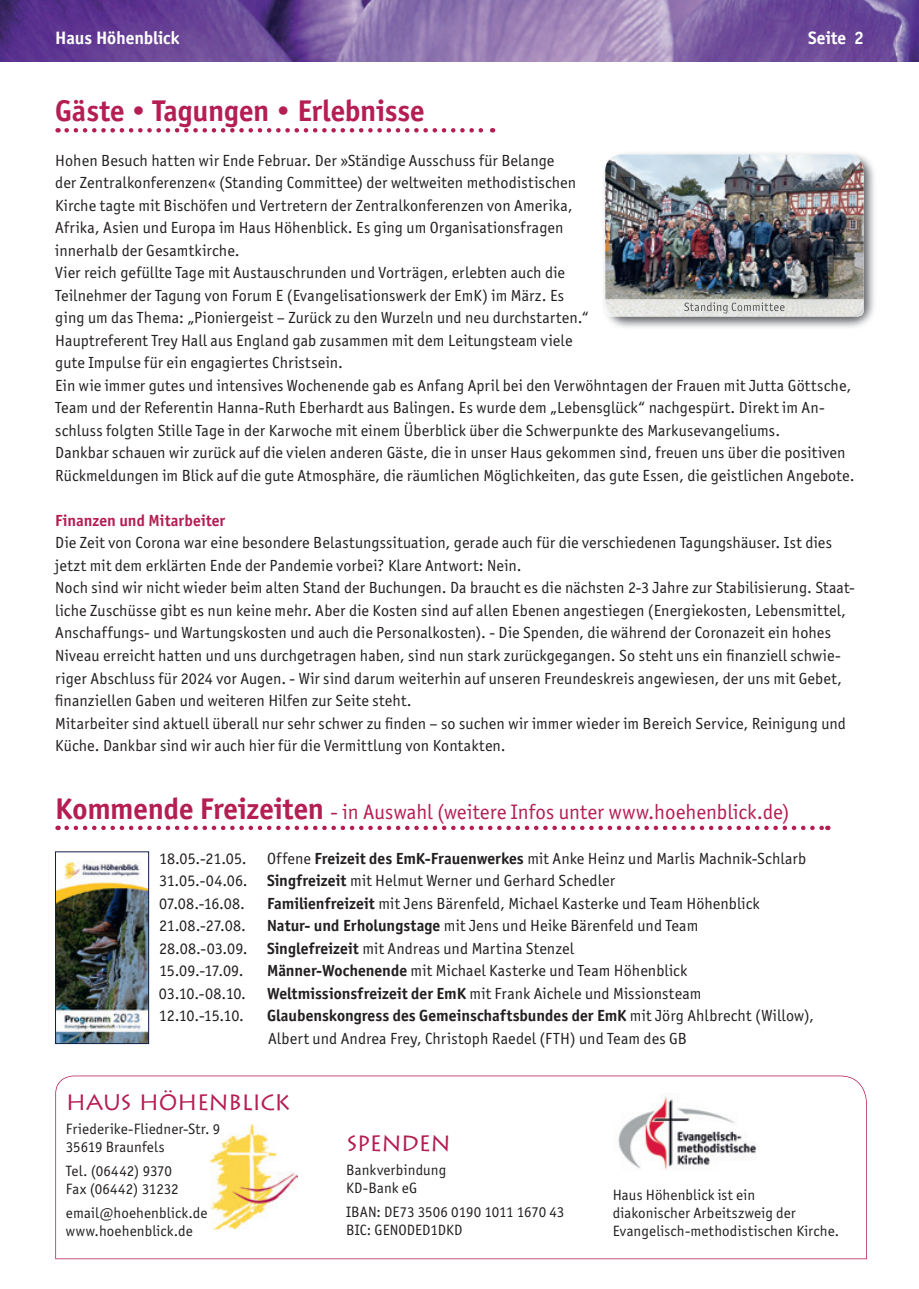
<style>
.page{position:relative;width:919px;height:1289px;background:#fff}
.page>*{position:absolute;margin:0;border:0;box-sizing:border-box;transform-origin:0 0}
.t1{font:700 30px "Officina Sans ITC Std";letter-spacing:-.005em;color:#b41e53}
.t2{font:22.05px "Lithograph";letter-spacing:-.03em;color:#b41e53}
.t3{font:22.05px "Lithograph";letter-spacing:-.035em;color:#b41e53}
.t4{font:21px "Officina Sans ITC Std";letter-spacing:.005em;color:#b41e53}
.t5{font:700 18px "Officina Sans ITC Std";letter-spacing:-.005em;color:#fff}
.t6{font:16.2px/22.5px "Officina Sans ITC Std";letter-spacing:.01em;color:#231f20}
.t7{font:700 16.2px "Officina Sans ITC Std";color:#b41e53}
.t8{font:15px/18px "Officina Sans ITC Std";letter-spacing:.01em;color:#231f20}
.s1{font-weight:700;font-size:30px}
.s2{font-weight:700}
</style>
<div class="page">
<img style="left:0;top:0;width:918px;height:62px">
<svg style="left:55px;top:1075px;width:811px;height:184px"></svg>
<img style="left:193px;top:1106px;width:122px;height:140px">
<img style="left:210px;top:1124px;width:87px;height:105px">
<img style="left:602px;top:1080px;width:170px;height:105px">
<img style="left:613px;top:1093px;width:147px;height:79px">
<svg style="left:67px;top:128px;width:426px;height:4px"></svg>
<svg style="left:67px;top:825px;width:761px;height:5px"></svg>
<img style="left:604px;top:153px;width:270px;height:175px">
<img style="left:605px;top:154px;width:258px;height:145px">
<img style="left:605px;top:299px;width:258px;height:17px">
<img style="left:684px;top:302px;width:100px;height:11px">
<img style="left:57px;top:861px;width:90px;height:180px">
<div style="left:55px;top:851px;width:94px;height:192px;border:1px solid #122047"></div>
<p class="t5" style="left:55px;top:26px;width:126px">Haus Höhenblick</p>
<p class="t5" style="left:808px;top:26px;width:57px">Seite 2</p>
<h1 class="t1" style="left:55px;top:92px;width:371px">Gäste • Tagungen • Erlebnisse</h1>
<p class="t6" style="left:55px;top:149px;width:800px">Hohen Besuch hatten wir Ende Februar. Der »Ständige Ausschuss für Belange<br>der Zentralkonferenzen« (Standing Committee) der weltweiten methodistischen<br>Kirche tagte mit Bischöfen und Vertretern der Zentralkonferenzen von Amerika,<br>Afrika, Asien und Europa im Haus Höhenblick. Es ging um Organisationsfragen<br>innerhalb der Gesamtkirche.<br>Vier reich gefüllte Tage mit Austauschrunden und Vorträgen, erlebten auch die<br>Teilnehmer der Tagung von Forum E (Evangelisationswerk der EmK) im März. Es<br>ging um das Thema: „Pioniergeist – Zurück zu den Wurzeln und neu durchstarten.“<br>Hauptreferent Trey Hall aus England gab zusammen mit dem Leitungsteam viele<br>gute Impulse für ein engagiertes Christsein.<br>Ein wie immer gutes und intensives Wochenende gab es Anfang April bei den Verwöhntagen der Frauen mit Jutta Göttsche, Team und der Referentin Hanna-Ruth Eberhardt aus Balingen. Es wurde dem „Lebensglück“ nachgespürt. Direkt im An&shy;schluss folgten Stille Tage in der Karwoche mit einem Überblick über die Schwerpunkte des Markusevangeliums.<br>Dankbar schauen wir zurück auf die vielen anderen Gäste, die in unser Haus gekommen sind, freuen uns über die positiven Rückmeldungen im Blick auf die gute Atmosphäre, die räumlichen Möglichkeiten, das gute Essen, die geistlichen Angebote.</p>
<p class="t7" style="left:55px;top:510px;width:171px">Finanzen und Mitarbeiter</p>
<p class="t6" style="left:55px;top:531px;width:778px">Die Zeit von Corona war eine besondere Belastungssituation, gerade auch für die verschiedenen Tagungshäuser. Ist dies</p>
<p class="t6" style="left:55px;top:554px;width:468px">jetzt mit dem erklärten Ende der Pandemie vorbei? Klare Antwort: Nein.</p>
<p class="t6" style="left:55px;top:576px;width:801px">Noch sind wir nicht wieder beim alten Stand der Buchungen. Da braucht es die nächsten 2-3 Jahre zur Stabilisierung. Staat-</p>
<p class="t6" style="left:55px;top:599px;width:792px">liche Zuschüsse gibt es nun keine mehr. Aber die Kosten sind auf allen Ebenen angestiegen (Energiekosten, Lebensmittel,</p>
<p class="t6" style="left:55px;top:621px;width:777px">Anschaffungs- und Wartungskosten und auch die Personalkosten). - Die Spenden, die während der Coronazeit ein hohes</p>
<p class="t6" style="left:55px;top:644px;width:786px">Niveau erreicht hatten und uns durchgetragen haben, sind nun stark zurückgegangen. So steht uns ein nanziell schwie-</p>
<p class="t6" style="left:55px;top:666px;width:788px">riger Abschluss für 2024 vor Augen. - Wir sind darum weiterhin auf unseren Freundeskreis angewiesen, der uns mit Gebet,</p>
<p class="t6" style="left:64px;top:689px;width:349px">nanziellen Gaben und weiteren Hilfen zur Seite steht.</p>
<p class="t6" style="left:55px;top:711px;width:792px">Mitarbeiter sind aktuell überall nur sehr schwer zu nden – so suchen wir immer wieder im Bereich Service, Reinigung und</p>
<p class="t6" style="left:55px;top:734px;width:452px">Küche. Dankbar sind wir auch hier für die Vermittlung von Kontakten.</p>
<p class="t4" style="left:55px;top:799px;width:735px"><span class="s1">Kommende Freizeiten</span> - in Auswahl (weitere Infos unter www.hoehenblick.de)</p>
<p class="t6" style="left:159px;top:846px;width:89px">18.05.-21.05.</p>
<p class="t6" style="left:159px;top:846px;width:648px;text-indent:108px">Offene <span class="s2">Freizeit des EmK-Frauenwerkes</span> mit Anke Heinz und Marlis Machnik-Schlarb<br>31.05.-04.06. <span class="s2">Singfreizeit</span> mit Helmut Werner und Gerhard Schedler<br>07.08.-16.08.</p>
<p class="t6" style="left:267px;top:891px;width:494px"><span class="s2">Familienfreizeit</span> mit Jens Bärenfeld, Michael Kasterke und Team Höhenblick</p>
<p class="t6" style="left:159px;top:914px;width:541px;text-indent:108px"><span class="s2">Natur- und Erholungstage</span> mit Jens und Heike Bärenfeld und Team<br>28.08.-03.09. <span class="s2">Singlefreizeit</span> mit Andreas und Martina Stenzel<br>15.09.-17.09.</p>
<p class="t6" style="left:159px;top:914px;width:88px">21.08.-27.08.</p>
<p class="t6" style="left:267px;top:959px;width:421px"><span class="s2">Männer-Wochenende</span> mit Michael Kasterke und Team Höhenblick</p>
<p class="t6" style="left:159px;top:981px;width:88px">03.10.-08.10.</p>
<p class="t6" style="left:267px;top:981px;width:436px"><span class="s2">Weltmissionsfreizeit der EmK</span> mit Frank Aichele und Missionsteam</p>
<p class="t6" style="left:159px;top:1004px;width:86px">12.10.-15.10.</p>
<p class="t6" style="left:267px;top:1004px;width:548px"><span class="s2">Glaubenskongress des Gemeinschaftsbundes der EmK</span> mit Jörg Ahlbrecht (Willow),<br>Albert und Andrea Frey, Christoph Raedel (FTH) und Team des GB</p>
<h2 class="t2" style="left:66px;top:1089px;width:226px">HAUS HÖHENBLICK</h2>
<p class="t8" style="left:66px;top:1119px;width:156px">Friederike-Fliedner-Str. 9<br>35619 Braunfels</p>
<p class="t8" style="left:66px;top:1161px;width:114px">Tel. (06442) 9370<br>Fax (06442) 31232</p>
<p class="t8" style="left:66px;top:1203px;width:143px">email@hoehenblick.de www.hoehenblick.de</p>
<h2 class="t3" style="left:346px;top:1130px;width:106px">SPENDEN</h2>
<p class="t8" style="left:346px;top:1160px;width:101px">Bankverbindung<br>KD-Bank eG</p>
<p class="t8" style="left:346px;top:1202px;width:220px">IBAN: DE73 3506 0190 1011 1670 43<br>BIC: GENODED1DKD</p>
<p class="t8" style="left:612px;top:1185px;width:228px">Haus Höhenblick ist ein<br>diakonischer Arbeitszweig der<br>Evangelisch-methodistischen Kirche.</p>
</div>
